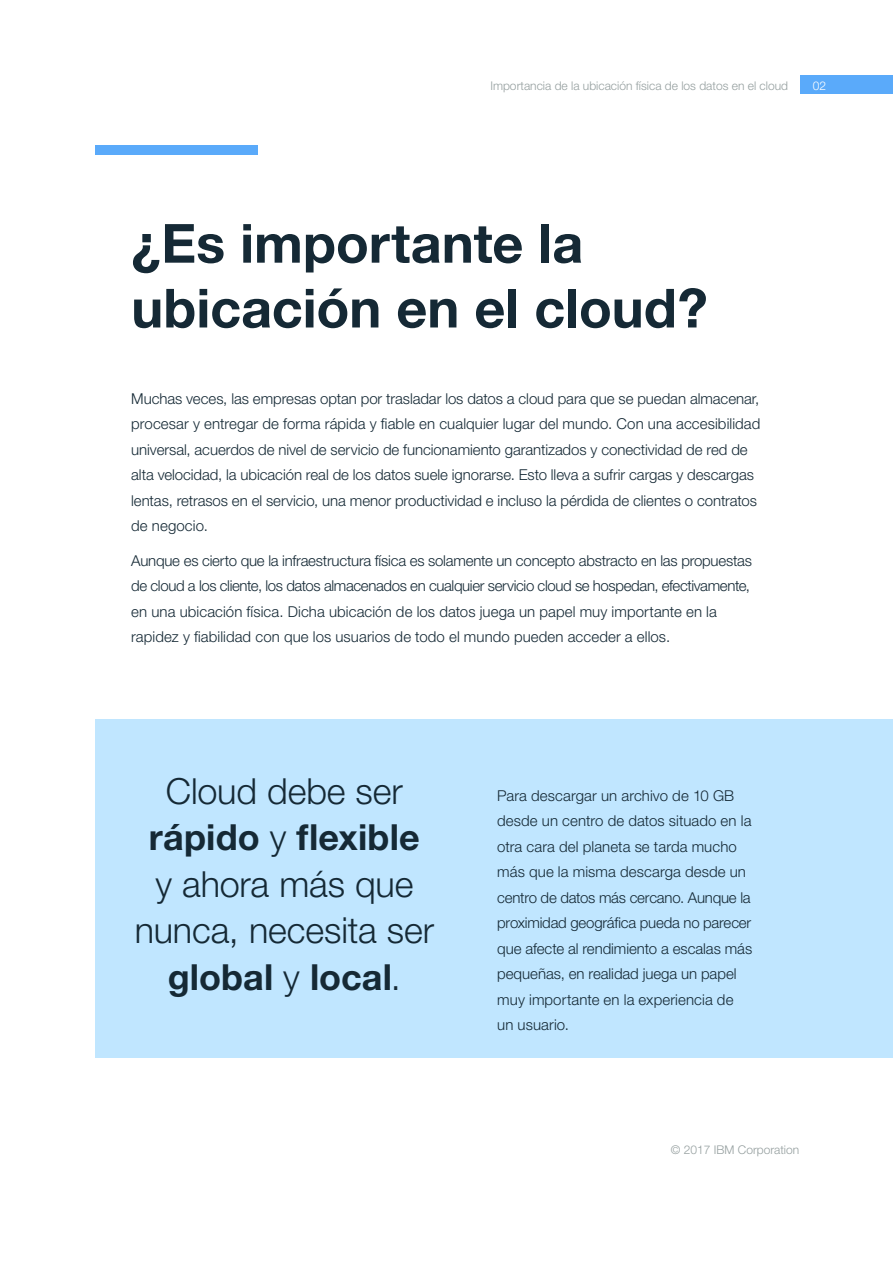
<style>
.page{position:relative;width:893px;height:1263px;background:#fff}
.page>*{position:absolute;margin:0;border:0;box-sizing:border-box;transform-origin:0 0}
.t1{font:700 54px/64.8px "Helvetica Neue";color:#152935}
.t2{font:300 36px/46.5px "Helvetica Neue";letter-spacing:-.005em;color:#152935;text-align:center}
.t3{font:300 15px/25.5px "Helvetica Neue";letter-spacing:-.005em;color:#152935}
.t4{font:300 12px "Helvetica Neue";color:#959f9f}
.t5{font:300 12px "Helvetica Neue";color:#fff}
.s1{font-weight:700}
</style>
<div class="page">
<div style="left:800px;top:76px;width:93px;height:18px;background:#5aaafa"></div>
<div style="left:95px;top:719px;width:798px;height:338px;background:#c0e6ff"></div>
<div style="left:95px;top:145px;width:162px;height:9px;background:#5aaafa"></div>
<p class="t4" style="left:490px;top:78px;width:299px">Importancia de la ubicación física de los datos en el cloud</p>
<p class="t5" style="left:813px;top:78px;width:15px">02</p>
<h1 class="t1" style="left:131px;top:210px;width:578px">¿Es importante la ubicación en el cloud?</h1>
<p class="t3" style="left:131px;top:385px;width:631px">Muchas veces, las empresas optan por trasladar los datos a cloud para que se puedan almacenar, procesar y entregar de forma rápida y fiable en cualquier lugar del mundo. Con una accesibilidad universal, acuerdos de nivel de servicio de funcionamiento garantizados y conectividad de red de alta velocidad, la ubicación real de los datos suele ignorarse. Esto lleva a sufrir cargas y descargas lentas, retrasos en el servicio, una menor productividad e incluso la pérdida de clientes o contratos de negocio.</p>
<p class="t3" style="left:131px;top:547px;width:622px">Aunque es cierto que la infraestructura física es solamente un concepto abstracto en las propuestas de cloud a los cliente, los datos almacenados en cualquier servicio cloud se hospedan, efectivamente, en una ubicación física. Dicha ubicación de los datos juega un papel muy importante en la rapidez y fiabilidad con que los usuarios de todo el mundo pueden acceder a ellos.</p>
<h2 class="t2" style="left:135px;top:767px;width:301px">Cloud debe ser <span class="s1">rápido</span> y <span class="s1">flexible<br></span>y ahora más que nunca, necesita ser <span class="s1">global</span> y <span class="s1">local</span>.</h2>
<p class="t3" style="left:497px;top:782px;width:256px">Para descargar un archivo de 10 GB desde un centro de datos situado en la otra cara del planeta se tarda mucho más que la misma descarga desde un centro de datos más cercano. Aunque la proximidad geográfica pueda no parecer que afecte al rendimiento a escalas más pequeñas, en realidad juega un papel muy importante en la experiencia de un usuario.</p>
<p class="t4" style="left:671px;top:1142px;width:130px">© 2017 IBM Corporation</p>
</div>
